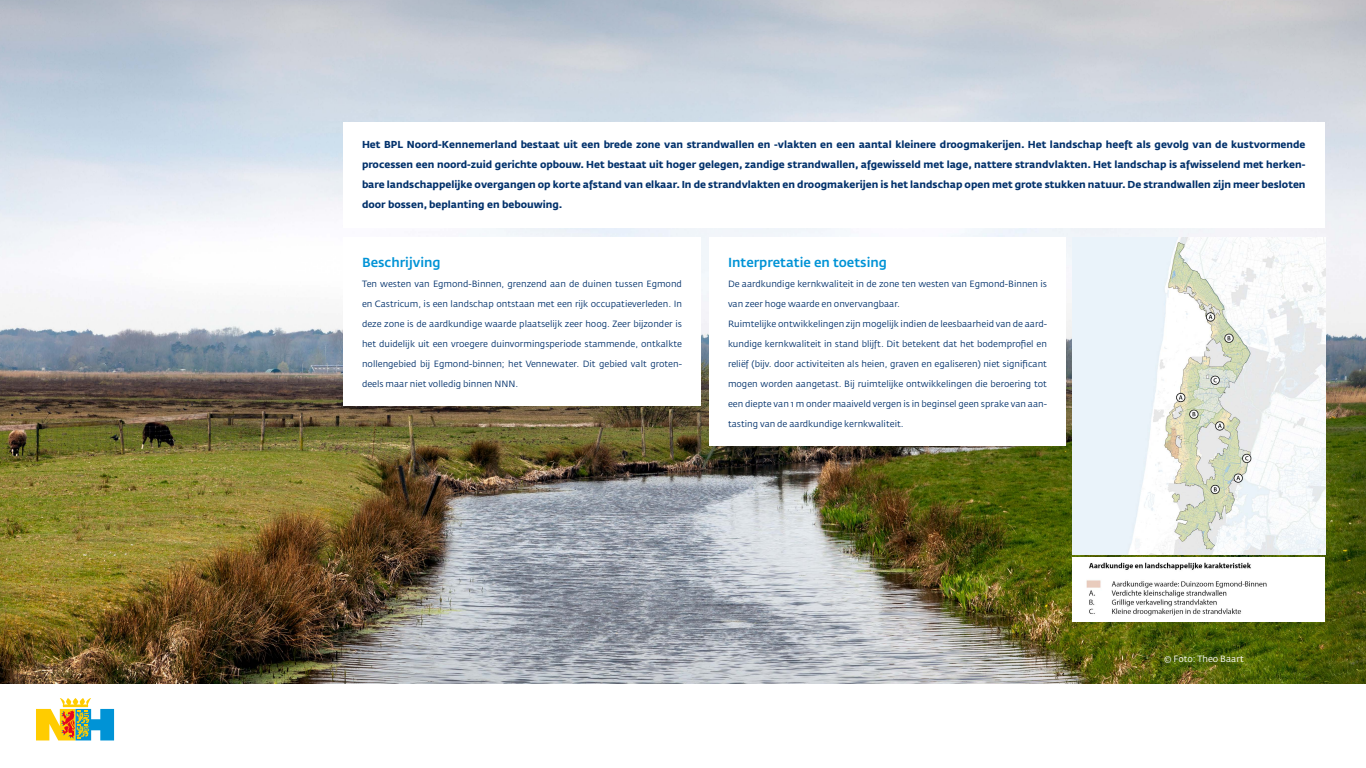
<style>
.page{position:relative;width:1366px;height:768px;background:#fff}
.page>*{position:absolute;margin:0;border:0;box-sizing:border-box;transform-origin:0 0}
.Txt{font:500 13px "Fedra Sans Std";color:#0093d6}
.txt_bold{font:700 10px/20px "Fedra Sans Std";color:#03326c;text-align:justify}
.Txt-2{font:9px "Fedra Sans Std";color:#03326c}
.t1{font:9px "Fedra Sans Std";color:#fff}
</style>
<div class="page">
<img style="left:0;top:0;width:1366px;height:684px">
<svg style="left:36px;top:698px;width:78px;height:42px"></svg>
<div style="left:343px;top:122px;width:982px;height:106px;background:#fff"></div>
<img style="left:1072px;top:238px;width:253px;height:317px">
<img style="left:1072px;top:557px;width:253px;height:65px">
<div style="left:709px;top:238px;width:357px;height:208px;background:#fff"></div>
<div style="left:343px;top:238px;width:358px;height:168px;background:#fff"></div>
<p class="txt_bold" style="left:362px;top:135px;width:945px">Het BPL Noord-Kennemerland bestaat uit een brede zone van strandwallen en -vlakten en een aantal kleinere droogmakerijen. Het landschap heeft als gevolg van de kustvormende processen een noord-zuid gerichte opbouw. Het bestaat uit hoger gelegen, zandige strandwallen, afgewisseld met lage, nattere strandvlakten. Het landschap is afwisselend met herken&shy;bare landschappelijke overgangen op korte afstand van elkaar. In de strandvlakten en droogmakerijen is het landschap open met grote stukken natuur. De strandwallen zijn meer besloten door bossen, beplanting en bebouwing.</p>
<p class="Txt" style="left:362px;top:254px;width:80px">Beschrijving</p>
<p class="Txt-2" style="left:362px;top:278px;width:321px">Ten westen van Egmond-Binnen, grenzend aan de duinen tussen Egmond</p>
<p class="Txt-2" style="left:362px;top:298px;width:322px">en Castricum, is een landschap ontstaan met een rijk occupatieverleden. In</p>
<p class="Txt-2" style="left:362px;top:318px;width:321px">deze zone is de aardkundige waarde plaatselijk zeer hoog. Zeer bijzonder is</p>
<p class="Txt-2" style="left:362px;top:338px;width:321px">het duidelijk uit een vroegere duinvormingsperiode stammende, ontkalkte</p>
<p class="Txt-2" style="left:362px;top:358px;width:322px">nollengebied bij Egmond-binnen; het Vennewater. Dit gebied valt groten-</p>
<p class="Txt-2" style="left:362px;top:378px;width:158px">deels maar niet volledig binnen NNN.</p>
<p class="Txt" style="left:728px;top:254px;width:161px">Interpretatie en toetsing</p>
<p class="Txt-2" style="left:728px;top:278px;width:320px">De aardkundige kernkwaliteit in de zone ten westen van Egmond-Binnen is</p>
<p class="Txt-2" style="left:728px;top:298px;width:174px">van zeer hoge waarde en onvervangbaar.</p>
<p class="Txt-2" style="left:728px;top:318px;width:321px">Ruimtelijke ontwikkelingen zijn mogelijk indien de leesbaarheid van de aard-</p>
<p class="Txt-2" style="left:728px;top:338px;width:320px">kundige kernkwaliteit in stand blijft. Dit betekent dat het bodemprofiel en</p>
<p class="Txt-2" style="left:728px;top:358px;width:321px">reliëf (bijv. door activiteiten als heien, graven en egaliseren) niet significant</p>
<p class="Txt-2" style="left:728px;top:378px;width:320px">mogen worden aangetast. Bij ruimtelijke ontwikkelingen die beroering tot</p>
<p class="Txt-2" style="left:728px;top:398px;width:321px">een diepte van 1 m onder maaiveld vergen is in beginsel geen sprake van aan-</p>
<p class="Txt-2" style="left:728px;top:418px;width:177px">tasting van de aardkundige kernkwaliteit.</p>
<p class="t1" style="left:1164px;top:653px;width:82px">© Foto: Theo Baart</p>
</div>
